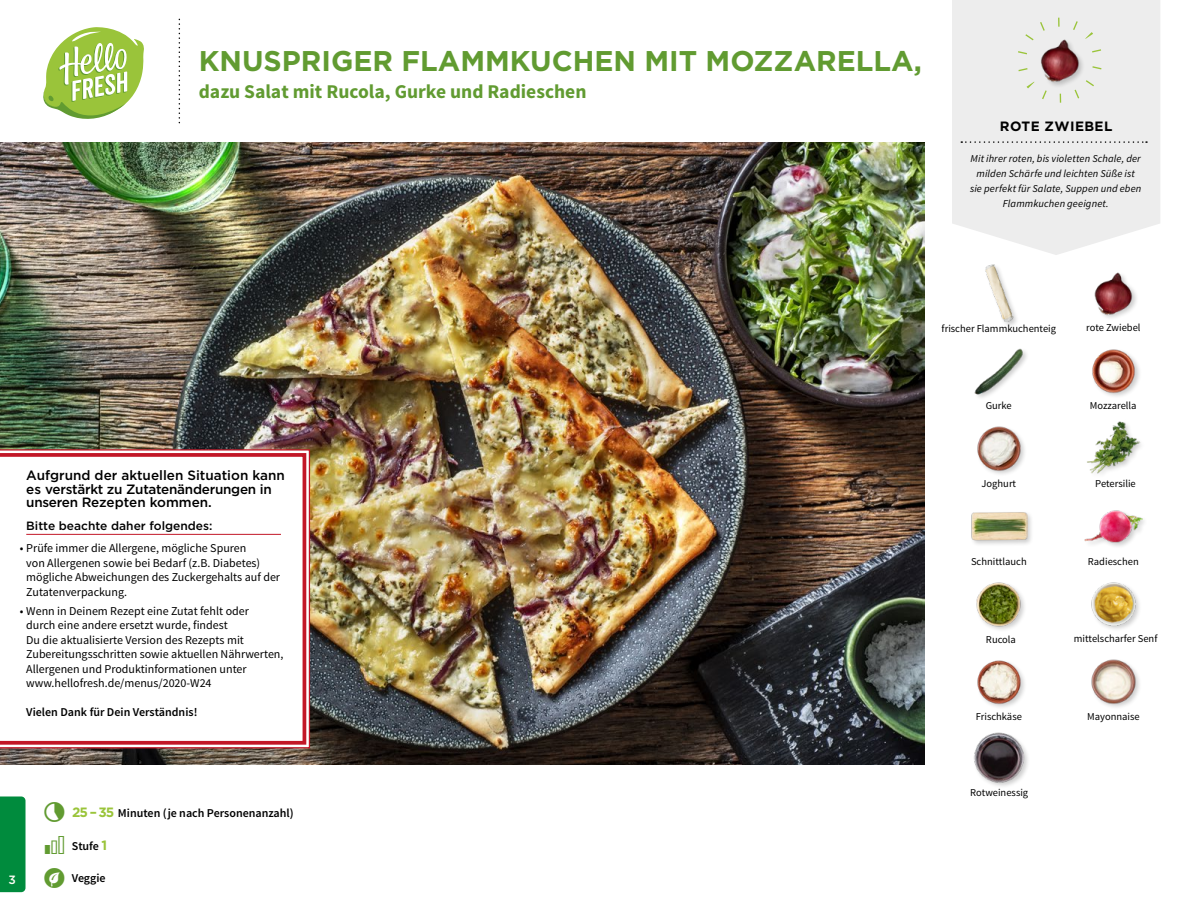
<style>
.page{position:relative;width:1188px;height:918px;background:#fff}
.page>*{position:absolute;margin:0;border:0;box-sizing:border-box;transform-origin:0 0}
.t1{font:700 28.5px "Gotham";color:#619b31}
.t2{font:700 19.5px "Source Sans Pro";color:#619b31}
.t3{font:500 13.5px/13.5px "Gotham";letter-spacing:-.01em;color:#000}
.t4{font:700 13.5px "Gotham";letter-spacing:.03em;color:#000}
.t5{font:12px/14.4px "Source Sans Pro";color:#000}
.t6{font:600 12px "Source Sans Pro";color:#000}
.t7{font:500 12px "Gotham";color:#000}
.t8{font:500 12px "Gotham";color:#fffef7}
.t9{font:10.5px "Source Sans Pro";color:#000}
.t10{font:italic 10.5px/14.7px "Source Sans Pro";letter-spacing:.015em;color:#000;text-align:center}
.s1{font-family:"Gotham";font-weight:700;font-size:13.5px;color:#9ac43a}
</style>
<div class="page">
<svg style="left:43px;top:27px;width:101px;height:92px"></svg>
<div style="left:0;top:796px;width:26px;height:96px;background:#008b3d"></div>
<svg style="left:952px;top:0;width:208px;height:255px;background:#eee"></svg>
<svg style="left:961px;top:141px;width:186px;height:2px"></svg>
<img style="left:1031px;top:32px;width:57px;height:57px">
<div style="left:1017px;top:18px;width:85px;height:85px;border:9px dashed #9ac43a;border-radius:50%"></div>
<img style="left:977px;top:660px;width:48px;height:47px">
<img style="left:1091px;top:659px;width:49px;height:48px">
<img style="left:1091px;top:582px;width:48px;height:48px">
<img style="left:976px;top:582px;width:49px;height:48px">
<div style="left:970px;top:511px;width:64px;height:37px;background:#000;opacity:.2"></div>
<img style="left:970px;top:511px;width:58px;height:37px">
<img style="left:1085px;top:510px;width:57px;height:37px">
<img style="left:1087px;top:421px;width:54px;height:53px">
<img style="left:977px;top:426px;width:48px;height:48px">
<img style="left:974px;top:348px;width:53px;height:50px">
<img style="left:1092px;top:349px;width:48px;height:48px">
<img style="left:1094px;top:272px;width:43px;height:46px">
<div style="left:984px;top:264px;width:36px;height:65px;background:#000;opacity:.2"></div>
<img style="left:984px;top:265px;width:36px;height:57px">
<img style="left:0;top:142px;width:925px;height:623px">
<img style="left:974px;top:732px;width:54px;height:54px">
<svg style="left:0;top:449px;width:311px;height:300px"></svg>
<svg style="left:0;top:453px;width:306px;height:292px"></svg>
<h1 class="t1" style="left:199px;top:42px;width:725px">KNUSPRIGER FLAMMKUCHEN MIT MOZZARELLA,</h1>
<h2 class="t2" style="left:199px;top:79px;width:389px">dazu Salat mit Rucola, Gurke und Radieschen</h2>
<p class="t4" style="left:1000px;top:117px;width:114px">ROTE ZWIEBEL</p>
<p class="t10" style="left:970px;top:152px;width:173px">Mit ihrer roten, bis violetten Schale, der milden Schärfe und leichten Süße ist sie perfekt für Salate, Suppen und eben Flammkuchen geeignet.</p>
<p class="t3" style="left:26px;top:469px;width:260px">Aufgrund der aktuellen Situation kann es verstärkt zu Zutatenänderungen in unseren Rezepten kommen.</p>
<p class="t7" style="left:26px;top:518px;width:188px">Bitte beachte daher folgendes:</p>
<p class="t5" style="left:26px;top:541px;width:255px;text-indent:-6px">• Prüfe immer die Allergene, mögliche Spuren<br>von Allergenen sowie bei Bedarf (z.B. Diabetes) mögliche Abweichungen des Zuckergehalts auf der Zutatenverpackung.</p>
<p class="t5" style="left:26px;top:604px;width:259px;text-indent:-6px">• Wenn in Deinem Rezept eine Zutat fehlt oder<br>durch eine andere ersetzt wurde, findest<br>Du die aktualisierte Version des Rezepts mit Zubereitungsschritten sowie aktuellen Nährwerten, Allergenen und Produktinformationen unter www.hellofresh.de/menus/2020-W24</p>
<p class="t6" style="left:26px;top:704px;width:173px">Vielen Dank für Dein Verständnis!</p>
<p class="t6" style="left:72px;top:805px;width:223px"><span class="s1">25 –35</span> Minuten (je nach Personenanzahl)</p>
<p class="t8" style="left:9px;top:872px;width:9px">13</p>
<p class="t6" style="left:72px;top:838px;width:37px">Stufe <span class="s1">1</span></p>
<p class="t6" style="left:72px;top:870px;width:35px">Veggie</p>
<p class="t9" style="left:942px;top:322px;width:116px">frischer Flammkuchenteig</p>
<p class="t9" style="left:1086px;top:321px;width:56px">rote Zwiebel</p>
<p class="t9" style="left:986px;top:399px;width:28px">Gurke</p>
<p class="t9" style="left:1090px;top:399px;width:48px">Mozzarella</p>
<p class="t9" style="left:982px;top:477px;width:36px">Joghurt</p>
<p class="t9" style="left:1095px;top:477px;width:42px">Petersilie</p>
<p class="t9" style="left:971px;top:555px;width:57px">Schnittlauch</p>
<p class="t9" style="left:1088px;top:555px;width:52px">Radieschen</p>
<p class="t9" style="left:986px;top:633px;width:32px">Rucola</p>
<p class="t9" style="left:1074px;top:632px;width:85px">mittelscharfer Senf</p>
<p class="t9" style="left:976px;top:710px;width:48px">Frischkäse</p>
<p class="t9" style="left:1087px;top:710px;width:54px">Mayonnaise</p>
<p class="t9" style="left:970px;top:786px;width:60px">Rotweinessig</p>
</div>
